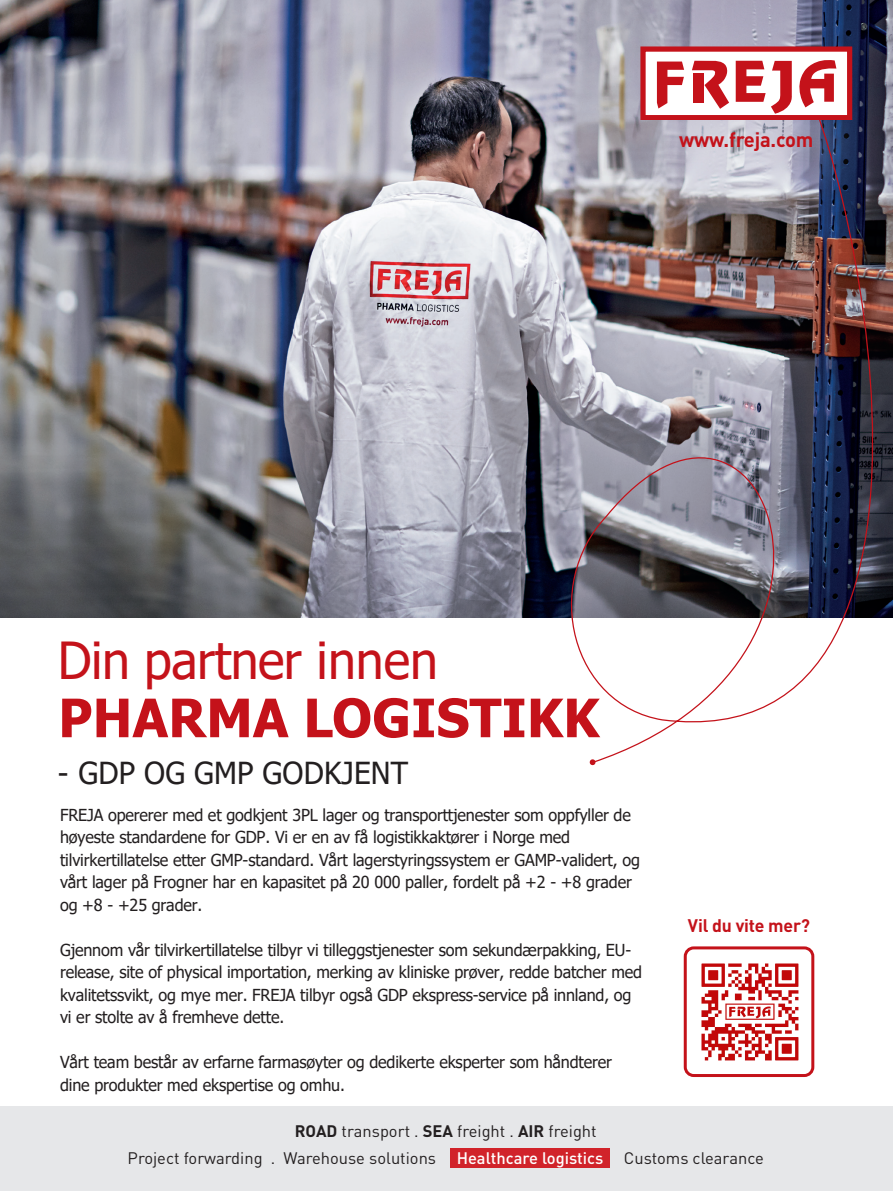
<style>
.page{position:relative;width:893px;height:1191px;background:#fff}
.page>*{position:absolute;margin:0;border:0;box-sizing:border-box;transform-origin:0 0}
.t1{font:700 52.95px "Tahoma";letter-spacing:.005em;color:#c4121a}
.t2{font:51px "Tahoma";letter-spacing:-.01em;color:#c4121a}
.t3{font:30.3px "Tahoma";letter-spacing:.005em;color:#231f20}
.t4{font:700 20.55px "DIN";letter-spacing:-.01em;color:#c4121a}
.t5{font:700 18px "DIN";letter-spacing:-.01em;color:#c4121a}
.t6{font:16.5px/22.5px "Tahoma";letter-spacing:-.01em;color:#231f20}
.t7{font:16.5px/27px "DIN";color:#231f20;text-align:center}
.s1{font-weight:700}
.s2{font-weight:500;color:#fff}
</style>
<div class="page">
<div style="left:0;top:1107px;width:893px;height:84px;background:#e6e7e9"></div>
<img style="left:0;top:0;width:893px;height:617px">
<div style="left:451px;top:1148px;width:159px;height:20px;background:#d1232a"></div>
<img style="left:541px;top:56px;width:352px;height:706px">
<svg style="left:589px;top:759px;width:7px;height:6px"></svg>
<div style="left:684px;top:946px;width:130px;height:131px;border:3px solid #c4121a;border-radius:9px"></div>
<div style="left:643px;top:49px;width:207px;height:68px;background:#fff"></div>
<svg style="left:657px;top:62px;width:27px;height:46px"></svg>
<svg style="left:692px;top:61px;width:37px;height:48px"></svg>
<svg style="left:736px;top:60px;width:100px;height:54px"></svg>
<div style="left:640px;top:46px;width:212px;height:74px;border:5px solid #c4121a"></div>
<img style="left:701px;top:963px;width:98px;height:98px">
<p class="t4" style="left:679px;top:126px;width:136px">www.freja.com</p>
<h2 class="t2" style="left:58px;top:626px;width:382px">Din partner innen</h2>
<h1 class="t1" style="left:58px;top:681px;width:543px">PHARMA LOGISTIKK</h1>
<h3 class="t3" style="left:58px;top:753px;width:352px">- GDP OG GMP GODKJENT</h3>
<p class="t6" style="left:60px;top:804px;width:581px">FREJA opererer med et godkjent 3PL lager og transporttjenester som oppfyller de høyeste standardene for GDP. Vi er en av få logistikkaktører i Norge med tilvirkertillatelse etter GMP-standard. Vårt lagerstyringssystem er GAMP-validert, og vårt lager på Frogner har en kapasitet på 20 000 paller, fordelt på +2 - +8 grader og +8 - +25 grader.</p>
<p class="t6" style="left:60px;top:939px;width:583px">Gjennom vår tilvirkertillatelse tilbyr vi tilleggstjenester som sekundærpakking, EU&shy;release, site of physical importation, merking av kliniske prøver, redde batcher med kvalitetssvikt, og mye mer. FREJA tilbyr også GDP ekspress-service på innland, og vi er stolte av å fremheve dette.</p>
<p class="t6" style="left:60px;top:1052px;width:553px">Vårt team består av erfarne farmasøyter og dedikerte eksperter som håndterer dine produkter med ekspertise og omhu.</p>
<p class="t7" style="left:128px;top:1117px;width:638px"><span class="s1">ROAD</span> transport . <span class="s1">SEA</span> freight . <span class="s1">AIR</span> freight<br>Project forwarding . Warehouse solutions <span class="s2">Healthcare logistics</span> Customs clearance</p>
<p class="t5" style="left:688px;top:913px;width:124px">Vil du vite mer?</p>
</div>
